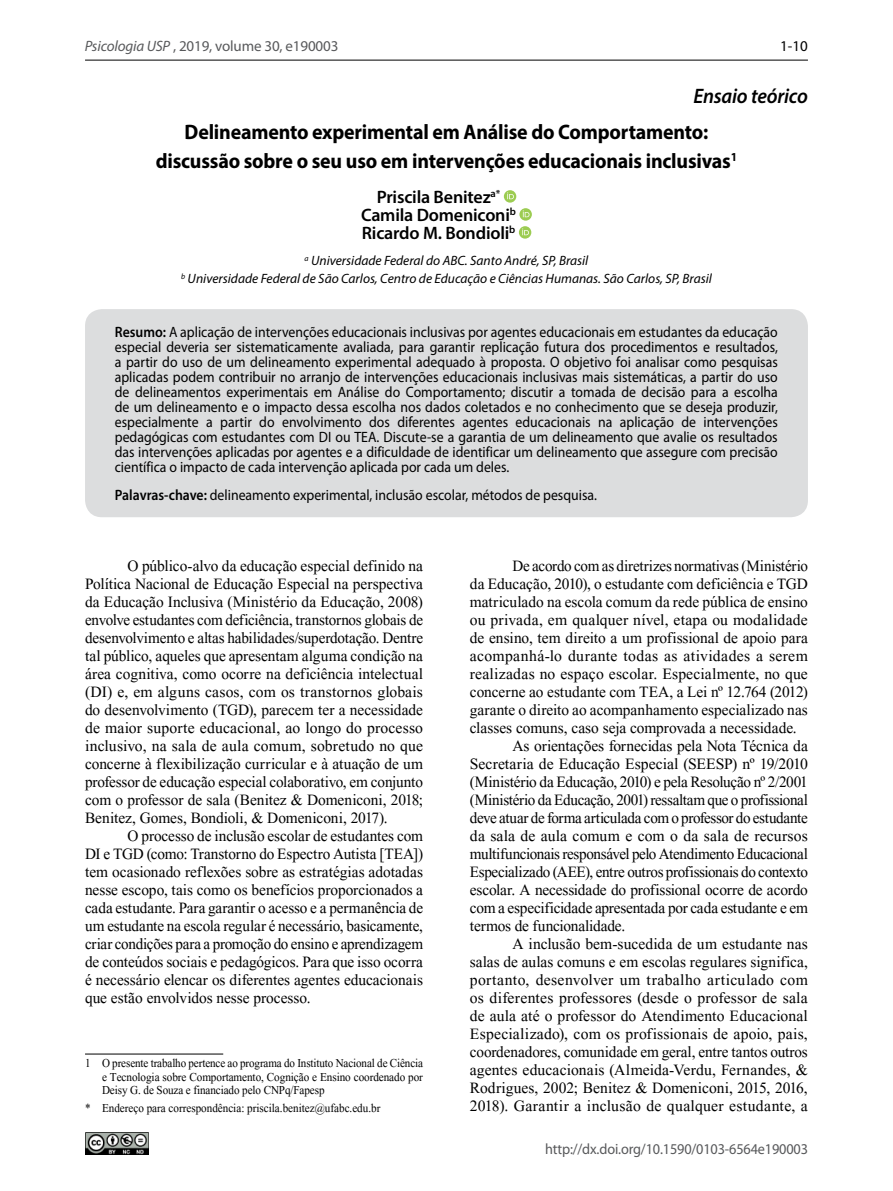
<style>
.page{position:relative;width:893px;height:1191px;background:#fff}
.page>*{position:absolute;margin:0;border:0;box-sizing:border-box;transform-origin:0 0}
.titulo{font:700 21px/28.5px "Myriad Pro";letter-spacing:-.01em;color:#000;text-align:center;scale:.95 1}
.Sessao{font:italic 600 21px "Myriad Pro";letter-spacing:-.01em;color:#000;scale:.95 1}
.TEXTO{font:19.5px/18px "Aparajita";color:#000;text-align:justify}
.TEXTO-2{font:19.5px/18px "Aparajita";color:#000;text-align:justify;scale:.96 1}
.autores{font:600 18px "Myriad Pro";letter-spacing:-.01em;color:#000}
.resumo{font:15px/15px "Myriad Pro";color:#000;text-align:justify;scale:.92 1}
.rodape-1st{font:15px/13.5px "Aparajita";letter-spacing:-.005em;color:#000;text-align:justify;scale:.92 1}
.palavras-chave{font:15px "Myriad Pro";color:#000;scale:.92 1}
.rodape{font:15px "Aparajita";color:#000;scale:.92 1}
.t1{font:15px "Myriad Pro";letter-spacing:-.01em;color:#58595b;scale:.95 1}
.t2{font:15px "Myriad Pro";letter-spacing:-.01em;color:#58595b}
.resumo-2{font:15px "Myriad Pro";color:#000}
.instituicao{font:italic 13.5px "Myriad Pro";color:#000}
.s1{font-style:italic}
.s2{font-weight:600}
</style>
<div class="page">
<hr style="left:85px;top:60px;width:723px;height:1px;background:#000">
<img style="left:85px;top:1132px;width:63px;height:23px">
<div style="left:85px;top:309px;width:723px;height:208px;background:#dcddde;border-radius:17px"></div>
<hr style="left:85px;top:1053px;width:138px;height:1px;background:#000">
<svg style="left:504px;top:190px;width:12px;height:13px"></svg>
<svg style="left:507px;top:192px;width:7px;height:7px"></svg>
<svg style="left:519px;top:208px;width:13px;height:13px"></svg>
<svg style="left:523px;top:210px;width:6px;height:7px"></svg>
<svg style="left:519px;top:226px;width:12px;height:13px"></svg>
<svg style="left:522px;top:228px;width:7px;height:7px"></svg>
<p class="t2" style="left:85px;top:37px;width:255px"><span class="s1">Psicologia USP</span> , 2019, volume 30, e190003</p>
<p class="resumo-2" style="left:780px;top:37px;width:29px">1-10</p>
<p class="Sessao" style="left:693px;top:83px;width:122px">Ensaio teórico</p>
<p class="titulo" style="left:156px;top:117px;width:613px">Delineamento experimental em Análise do Comportamento: discussão sobre o seu uso em intervenções educacionais inclusivas<sup>1</sup></p>
<p class="autores" style="left:377px;top:185px;width:125px">Priscila Benitez<sup>a*</sup></p>
<p class="autores" style="left:361px;top:203px;width:156px">Camila Domeniconi<sup>b</sup></p>
<p class="autores" style="left:362px;top:221px;width:155px">Ricardo M. Bondioli<sup>b</sup></p>
<p class="instituicao" style="left:305px;top:252px;width:285px"><sup>a</sup> Universidade Federal do ABC. Santo André, SP, Brasil</p>
<p class="instituicao" style="left:181px;top:270px;width:532px"><sup>b</sup> Universidade Federal de São Carlos, Centro de Educação e Ciências Humanas. São Carlos, SP, Brasil</p>
<p class="resumo" style="left:115px;top:325px;width:722px"><span class="s2">Resumo:</span> A aplicação de intervenções educacionais inclusivas por agentes educacionais em estudantes da educação especial deveria ser sistematicamente avaliada, para garantir replicação futura dos procedimentos e resultados, a partir do uso de um delineamento experimental adequado à proposta. O objetivo foi analisar como pesquisas aplicadas podem contribuir no arranjo de intervenções educacionais inclusivas mais sistemáticas, a partir do uso de delineamentos experimentais em Análise do Comportamento; discutir a tomada de decisão para a escolha de um delineamento e o impacto dessa escolha nos dados coletados e no conhecimento que se deseja produzir, especialmente a partir do envolvimento dos diferentes agentes educacionais na aplicação de intervenções pedagógicas com estudantes com DI ou TEA. Discute-se a garantia de um delineamento que avalie os resultados das intervenções aplicadas por agentes e a dificuldade de identificar um delineamento que assegure com precisão científica o impacto de cada intervenção aplicada por cada um deles.</p>
<p class="palavras-chave" style="left:115px;top:486px;width:526px"><span class="s2">Palavras-chave:</span> delineamento experimental, inclusão escolar, métodos de pesquisa.</p>
<p class="TEXTO" style="left:85px;top:558px;width:340px;text-indent:43px">O público-alvo da educação especial definido na Política Nacional de Educação Especial na perspectiva da Educação Inclusiva (Ministério da Educação, 2008) envolve estudantes com deficiência, transtornos globais de desenvolvimento e altas habilidades/superdotação. Dentre tal público, aqueles que apresentam alguma condição na área cognitiva, como ocorre na deficiência intelectual (DI) e, em alguns casos, com os transtornos globais do desenvolvimento (TGD), parecem ter a necessidade de maior suporte educacional, ao longo do processo inclusivo, na sala de aula comum, sobretudo no que concerne à flexibilização curricular e à atuação de um professor de educação especial colaborativo, em conjunto com o professor de sala (Benitez &amp; Domeniconi, 2018; Benitez, Gomes, Bondioli, &amp; Domeniconi, 2017).</p>
<p class="TEXTO" style="left:85px;top:828px;width:340px;text-indent:43px">O processo de inclusão escolar de estudantes com DI e TGD (como: Transtorno do Espectro Autista [TEA]) tem ocasionado reflexões sobre as estratégias adotadas nesse escopo, tais como os benefícios proporcionados a cada estudante. Para garantir o acesso e a permanência de um estudante na escola regular é necessário, basicamente, criar condições para a promoção do ensino e aprendizagem de conteúdos sociais e pedagógicos. Para que isso ocorra é necessário elencar os diferentes agentes educacionais que estão envolvidos nesse processo.</p>
<p class="rodape-1st" style="left:102px;top:1057px;width:350px;text-indent:-17px">1 O presente trabalho pertence ao programa do Instituto Nacional de Ciência e Tecnologia sobre Comportamento, Cognição e Ensino coordenado por Deisy G. de Souza e financiado pelo CNPq/Fapesp</p>
<p class="rodape" style="left:85px;top:1098px;width:323px">* Endereço para correspondência: priscila.benitez@ufabc.edu.br</p>
<p class="TEXTO-2" style="left:470px;top:558px;width:354px;text-indent:43px">De acordo com as diretrizes normativas (Ministério da Educação, 2010), o estudante com deficiência e TGD matriculado na escola comum da rede pública de ensino ou privada, em qualquer nível, etapa ou modalidade de ensino, tem direito a um profissional de apoio para acompanhá-lo durante todas as atividades a serem realizadas no espaço escolar. Especialmente, no que concerne ao estudante com TEA, a Lei nº 12.764 (2012) garante o direito ao acompanhamento especializado nas classes comuns, caso seja comprovada a necessidade.</p>
<p class="TEXTO" style="left:470px;top:738px;width:340px;text-indent:43px">As orientações fornecidas pela Nota Técnica da Secretaria de Educação Especial (SEESP) nº 19/2010 (Ministério da Educação, 2010) e pela Resolução nº 2/2001 (Ministério da Educação, 2001) ressaltam que o profissional deve atuar de forma articulada com o professor do estudante da sala de aula comum e com o da sala de recursos multifuncionais responsável pelo Atendimento Educacional Especializado (AEE), entre outros profissionais do contexto escolar. A necessidade do profissional ocorre de acordo com a especificidade apresentada por cada estudante e em termos de funcionalidade.</p>
<p class="TEXTO" style="left:470px;top:936px;width:340px;text-indent:43px">A inclusão bem-sucedida de um estudante nas salas de aulas comuns e em escolas regulares significa, portanto, desenvolver um trabalho articulado com os diferentes professores (desde o professor de sala de aula até o professor do Atendimento Educacional Especializado), com os profissionais de apoio, pais, coordenadores, comunidade em geral, entre tantos outros agentes educacionais (Almeida-Verdu, Fernandes, &amp; Rodrigues, 2002; Benitez &amp; Domeniconi, 2015, 2016, 2018). Garantir a inclusão de qualquer estudante, a</p>
<p class="t1" style="left:545px;top:1139px;width:278px">http://dx.doi.org/10.1590/0103-6564e190003</p>
</div>
